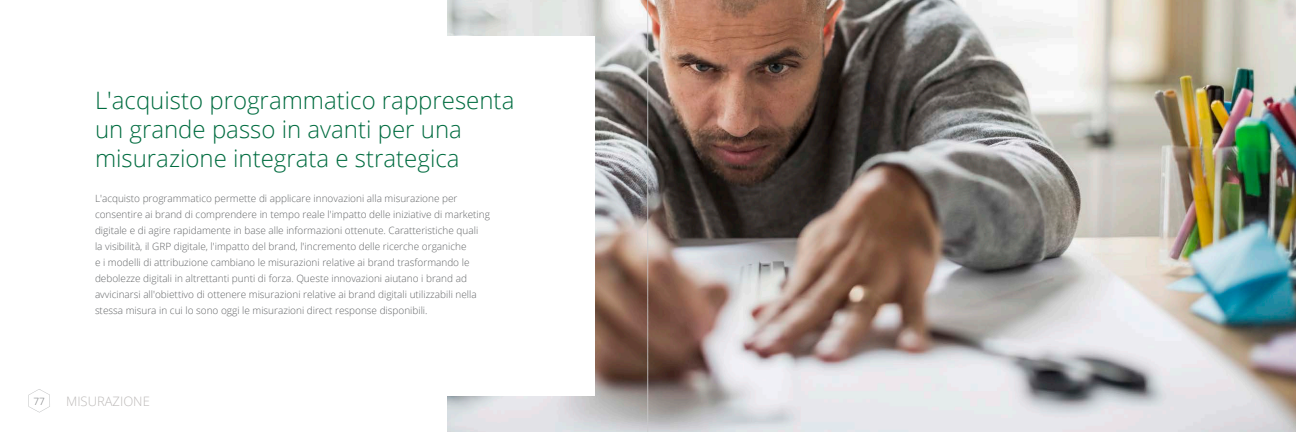
<style>
.page{position:relative;width:1296px;height:432px;background:#fff}
.page>*{position:absolute;margin:0;border:0;box-sizing:border-box;transform-origin:0 0}
.t1{font:300 24px/28.8px "Open Sans";color:#006c40}
.t2{font:300 13px "Open Sans";color:#bebbba}
.t3{font:300 10px/16px "Open Sans";color:#636567}
.t4{font:300 10px "Open Sans";color:#77797b}
</style>
<div class="page">
<svg style="left:28px;top:389px;width:22px;height:24px"></svg>
<img style="left:448px;top:0;width:848px;height:432px">
<div style="left:75px;top:36px;width:520px;height:360px;background:#fff"></div>
<svg style="left:648px;top:0;width:1px;height:432px"></svg>
<p class="t1" style="left:95px;top:85px;width:421px">L'acquisto programmatico rappresenta un grande passo in avanti per una misurazione integrata e strategica</p>
<p class="t3" style="left:95px;top:191px;width:397px">L'acquisto programmatico permette di applicare innovazioni alla misurazione per consentire ai brand di comprendere in tempo reale l'impatto delle iniziative di marketing digitale e di agire rapidamente in base alle informazioni ottenute. Caratteristiche quali<br>la visibilità, il GRP digitale, l'impatto del brand, l'incremento delle ricerche organiche<br>e i modelli di attribuzione cambiano le misurazioni relative ai brand trasformando le debolezze digitali in altrettanti punti di forza. Queste innovazioni aiutano i brand ad avvicinarsi all'obiettivo di ottenere misurazioni relative ai brand digitali utilizzabili nella stessa misura in cui lo sono oggi le misurazioni direct response disponibili.</p>
<p class="t4" style="left:33px;top:394px;width:13px">77</p>
<p class="t2" style="left:66px;top:393px;width:85px">MISURAZIONE</p>
</div>
